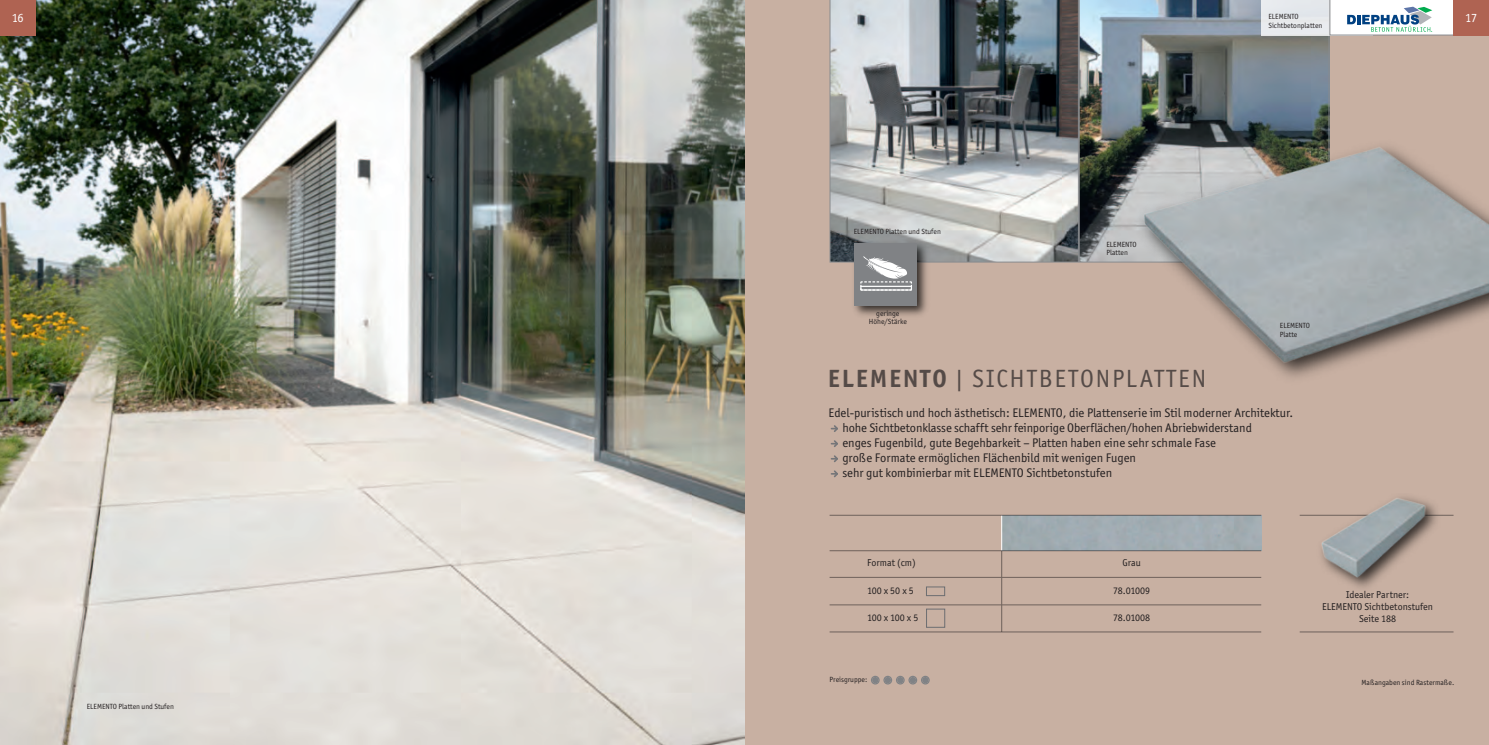
<style>
.page{position:relative;width:1489px;height:745px;background:#fff}
.page>*{position:absolute;margin:0;border:0;box-sizing:border-box;transform-origin:0 0}
.t1{font:25px "Officina Sans ITC Std";letter-spacing:.075em;color:rgb(35 31 32/.7)}
.t2{font:12.5px/15px "Officina Sans ITC Std";color:#231f20}
.t3{font:12.5px "Officina Sans ITC Std";color:#fff}
.t4{font:10px/12px "Officina Sans ITC Std";color:#231f20;text-align:center}
.t5{font:7.5px/8.2px "Officina Sans ITC Std";color:#231f20}
.s1{font-weight:700}
</style>
<div class="page">
<div style="left:691px;top:0;width:797px;height:744px;background:#c8b0a2"></div>
<img style="left:1078px;top:0;width:251px;height:262px">
<svg style="left:829px;top:0;width:249px;height:262px;background:#94999b"></svg>
<img style="left:1097px;top:114px;width:233px;height:264px">
<img style="left:1136px;top:124px;width:352px;height:251px">
<svg style="left:831px;top:425px;width:7px;height:7px"></svg>
<svg style="left:831px;top:440px;width:7px;height:7px"></svg>
<svg style="left:831px;top:455px;width:7px;height:7px"></svg>
<svg style="left:831px;top:470px;width:7px;height:7px"></svg>
<img style="left:838px;top:226px;width:106px;height:90px">
<div style="left:854px;top:243px;width:63px;height:62px;background:#808285"></div>
<svg style="left:860px;top:256px;width:52px;height:34px"></svg>
<img style="left:0;top:0;width:744px;height:744px">
<hr style="left:1001px;top:550px;width:1px;height:81px;background:#807169">
<hr style="left:829px;top:576px;width:172px;height:1px;background:#bda699">
<hr style="left:1002px;top:576px;width:259px;height:1px;background:#bda699">
<hr style="left:829px;top:604px;width:172px;height:1px;background:#907f76">
<hr style="left:1002px;top:604px;width:259px;height:1px;background:#907f76">
<div style="left:1002px;top:515px;width:259px;height:35px;background:#a1acb2"></div>
<hr style="left:1001px;top:515px;width:1px;height:35px;background:#fff">
<hr style="left:829px;top:550px;width:432px;height:1px;background:#231f20;opacity:.55">
<hr style="left:829px;top:514px;width:432px;height:1px;background:#b39d91">
<hr style="left:829px;top:631px;width:432px;height:1px;background:#96847b">
<hr style="left:1299px;top:631px;width:154px;height:1px;background:#96847b">
<div style="left:926px;top:608px;width:19px;height:19px;border:1px solid #6d6e71"></div>
<div style="left:926px;top:586px;width:19px;height:9px;border:1px solid #6d6e71"></div>
<svg style="left:871px;top:675px;width:58px;height:9px"></svg>
<div style="left:1261px;top:0;width:111px;height:35px;background:#e7eaed"></div>
<svg style="left:1329px;top:0;width:159px;height:35px;background:#cec6c6"></svg>
<div style="left:0;top:0;width:35px;height:35px;background:#af6352"></div>
<img style="left:1320px;top:497px;width:134px;height:89px">
<p class="t5" style="left:1268px;top:12px;width:55px;line-height:8.8px">ELEMENTO<br>Sichtbetonplatten</p>
<p class="t3" style="left:12px;top:11px;width:14px">16</p>
<p class="t3" style="left:1464px;top:11px;width:13px">17</p>
<p class="t5" style="left:853px;top:227px;width:89px">ELEMENTO Platten und Stufen</p>
<p class="t5" style="left:868px;top:310px;width:39px;line-height:7.8px;text-align:center">geringe<br>Höhe/Stärke</p>
<p class="t5" style="left:1106px;top:240px;width:32px">ELEMENTO<br>Platten</p>
<p class="t5" style="left:1279px;top:321px;width:32px">ELEMENTO<br>Platte</p>
<p class="t5" style="left:87px;top:702px;width:89px">ELEMENTO Platten und Stufen</p>
<h1 class="t1" style="left:827px;top:365px;width:380px"><span class="s1">ELEMENTO</span> | SICHTBETONPLATTEN</h1>
<p class="t2" style="left:842px;top:405px;width:452px;text-indent:-14px">Edel-puristisch und hoch ästhetisch: ELEMENTO, die Plattenserie im Stil moderner Architektur. hohe Sichtbetonklasse schafft sehr feinporige Oberflächen/hohen Abriebwiderstand<br>enges Fugenbild, gute Begehbarkeit – Platten haben eine sehr schmale Fase<br>große Formate ermöglichen Flächenbild mit wenigen Fugen<br>sehr gut kombinierbar mit ELEMENTO Sichtbetonstufen</p>
<p class="t4" style="left:867px;top:556px;width:50px">Format (cm)</p>
<p class="t4" style="left:1122px;top:556px;width:20px">Grau</p>
<p class="t4" style="left:867px;top:584px;width:48px">100 x 50 x 5</p>
<p class="t4" style="left:1113px;top:584px;width:39px">78.01009</p>
<p class="t4" style="left:867px;top:611px;width:53px">100 x 100 x 5</p>
<p class="t4" style="left:1113px;top:611px;width:39px">78.01008</p>
<p class="t5" style="left:829px;top:675px;width:39px">Preisgruppe:</p>
<p class="t4" style="left:1321px;top:588px;width:113px">Idealer Partner:<br>ELEMENTO Sichtbetonstufen<br>Seite 188</p>
<p class="t5" style="left:1361px;top:677px;width:94px">Maßangaben sind Rastermaße.</p>
</div>
